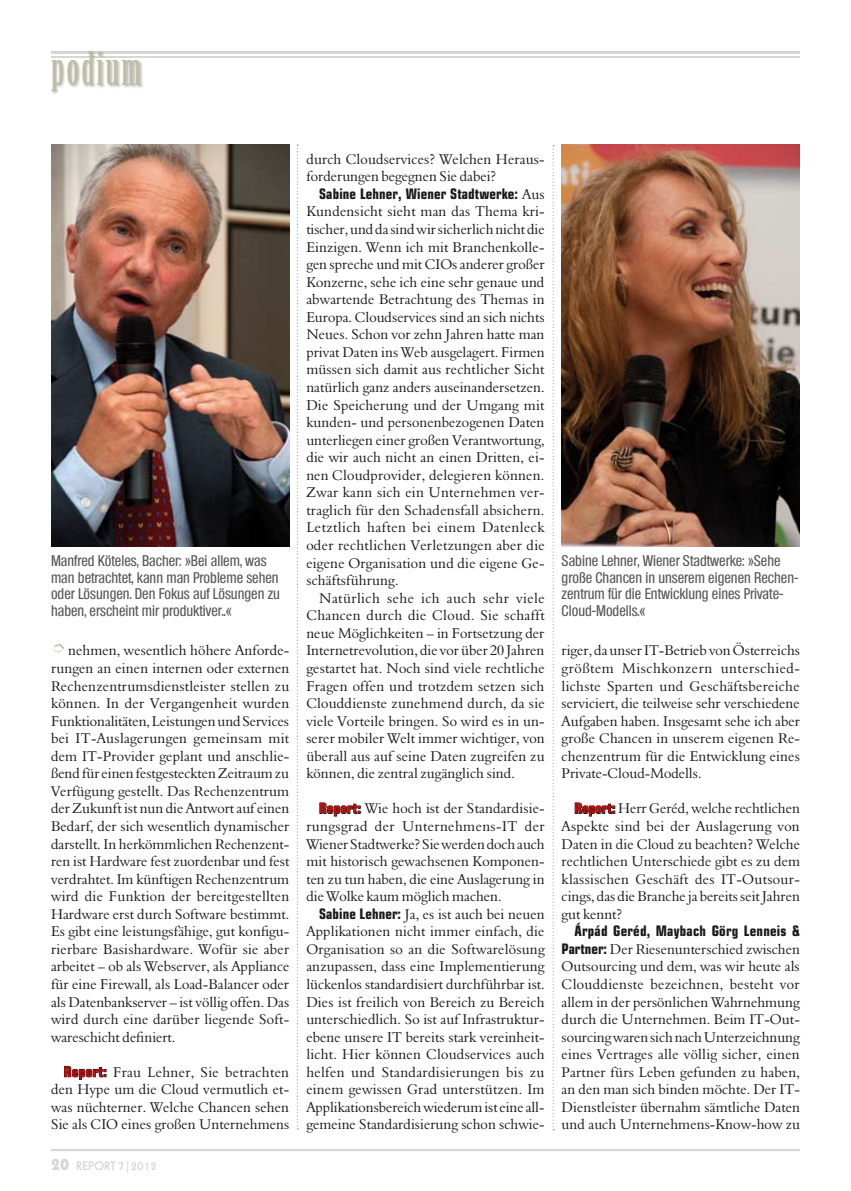
<style>
.page{position:relative;width:851px;height:1191px;background:#fff}
.page>*{position:absolute;margin:0;border:0;box-sizing:border-box;transform-origin:0 0}
.t1{font:45px "Birch Std";letter-spacing:.05em;color:#c0bda4}
.t2{font:500 condensed 15px/16.5px "Olympia";color:#565656}
.t3{font:14.55px/17.5px "Aldine 401 BT Roman A";letter-spacing:.005em;color:#1a1a18;text-align:justify}
.t4{font:700 condensed 14.55px "Eurostile";letter-spacing:.01em;color:#1a1a18}
.t5{font:12px "Geometric 231 BT Bold C";color:#d4d7d2}
.s1{font-family:"Aldine 401 BT Roman A";font-weight:400;font-stretch:normal}
.s2{font-family:"Eurostile";font-weight:700;font-stretch:condensed;font-size:14.25px;color:#c00808}
.s3{font-family:"Eurostile";font-weight:700;font-stretch:condensed}
.s4{font-family:"Geometric 231 BT Heavy C";font-size:16.5px}
</style>
<div class="page">
<hr style="left:51px;top:51px;width:748px;height:3px;background:#d4d7d2">
<hr style="left:51px;top:56px;width:748px;height:1px;background:#d4d7d2">
<div style="left:49px;top:49px;width:96px;height:46px;background:#1a1a18;opacity:.3"></div>
<hr style="left:51px;top:1148px;width:748px;height:3px;background:#d4d7d2">
<svg style="left:64px;top:1066px;width:42px;height:13px"></svg>
<svg style="left:319px;top:802px;width:41px;height:14px"></svg>
<svg style="left:574px;top:802px;width:41px;height:14px"></svg>
<img style="left:51px;top:145px;width:238px;height:402px">
<img style="left:561px;top:145px;width:238px;height:402px">
<svg style="left:297px;top:145px;width:1px;height:984px"></svg>
<svg style="left:552px;top:145px;width:2px;height:985px"></svg>
<h1 class="t1" style="left:51px;top:43px;width:91px">podium</h1>
<p class="t3" style="left:306px;top:150px;width:240px">durch Cloudservices? Welchen Heraus&shy;forderungen begegnen Sie dabei?</p>
<p class="t4" style="left:319px;top:185px;width:227px">Sabine Lehner, Wiener Stadtwerke: <span class="s1">Aus</span></p>
<p class="t3" style="left:306px;top:203px;width:240px">Kundensicht sieht man das Thema kri&shy;tischer, und da sind wir sicherlich nicht die Einzigen. Wenn ich mit Branchenkolle&shy;gen spreche und mit CIOs anderer großer Konzerne, sehe ich eine sehr genaue und abwartende Betrachtung des Themas in Europa. Cloudservices sind an sich nichts Neues. Schon vor zehn Jahren hatte man privat Daten ins Web ausgelagert. Firmen müssen sich damit aus rechtlicher Sicht natürlich ganz anders auseinandersetzen.<br>Die Speicherung und der Umgang mit kunden- und personenbezogenen Daten unterliegen einer großen Verantwortung, die wir auch nicht an einen Dritten, ei&shy;nen Cloudprovider, delegieren können.<br>Zwar kann sich ein Unternehmen ver&shy;traglich für den Schadensfall absichern.<br>Letztlich haften bei einem Datenleck oder rechtlichen Verletzungen aber die eigene Organisation und die eigene Ge&shy;schäftsführung.</p>
<p class="t3" style="left:306px;top:589px;width:240px;text-indent:13px">Natürlich sehe ich auch sehr viele Chancen durch die Cloud. Sie schafft neue Möglichkeiten – in Fortsetzung der Internetrevolution, die vor über 20 Jahren gestartet hat. Noch sind viele rechtliche Fragen offen und trotzdem setzen sich Clouddienste zunehmend durch, da sie viele Vorteile bringen. So wird es in un&shy;serer mobiler Welt immer wichtiger, von überall aus auf seine Daten zugreifen zu können, die zentral zugänglich sind.</p>
<p class="t3" style="left:306px;top:799px;width:240px;text-indent:13px"><span class="s2">Report:</span> Wie hoch ist der Standardisie&shy;rungsgrad der Unternehmens-IT der Wiener Stadtwerke? Sie werden doch auch mit historisch gewachsenen Komponen&shy;ten zu tun haben, die eine Auslagerung in die Wolke kaum möglich machen.</p>
<p class="t3" style="left:306px;top:905px;width:240px;text-indent:13px"><span class="s3">Sabine Lehner:</span> Ja, es ist auch bei neuen Applikationen nicht immer einfach, die Organisation so an die Softwarelösung anzupassen, dass eine Implementierung lückenlos standardisiert durchführbar ist.<br>Dies ist freilich von Bereich zu Bereich unterschiedlich. So ist auf Infrastruktur&shy;ebene unsere IT bereits stark vereinheit&shy;licht. Hier können Cloudservices auch helfen und Standardisierungen bis zu einem gewissen Grad unterstützen. Im Applikationsbereich wiederum ist eine all&shy;gemeine Standardisierung schon schwie-</p>
<p class="t2" style="left:51px;top:552px;width:230px">Manfred Köteles, Bacher: »Bei allem, was man betrachtet, kann man Probleme sehen oder Lösungen. Den Fokus auf Lösungen zu haben, erscheint mir produktiver..«</p>
<p class="t2" style="left:561px;top:552px;width:238px">Sabine Lehner, Wiener Stadtwerke: »Sehe große Chancen in unserem eigenen Rechen&shy;zentrum für die Entwicklung eines Private-Cloud-Modells.«</p>
<p class="t3" style="left:561px;top:641px;width:240px">riger, da unser IT-Betrieb von Österreichs größtem Mischkonzern unterschied&shy;lichste Sparten und Geschäftsbereiche serviciert, die teilweise sehr verschiedene Aufgaben haben. Insgesamt sehe ich aber große Chancen in unserem eigenen Re&shy;chenzentrum für die Entwicklung eines Private-Cloud-Modells.</p>
<p class="t3" style="left:561px;top:799px;width:240px;text-indent:13px"><span class="s2">Report:</span> Herr Geréd, welche rechtlichen Aspekte sind bei der Auslagerung von Daten in die Cloud zu beachten? Welche rechtlichen Unterschiede gibt es zu dem klassischen Geschäft des IT-Outsour&shy;cings, das die Branche ja bereits seit Jahren gut kennt?</p>
<p class="t4" style="left:574px;top:922px;width:227px">Árpád Geréd, Maybach Görg Lenneis &amp;</p>
<p class="t3" style="left:561px;top:940px;width:240px"><span class="s3">Partner:</span> Der Riesenunterschied zwischen Outsourcing und dem, was wir heute als Clouddienste bezeichnen, besteht vor allem in der persönlichen Wahrnehmung durch die Unternehmen. Beim IT-Out&shy;sourcing waren sich nach Unterzeichnung eines Vertrages alle völlig sicher, einen Partner fürs Leben gefunden zu haben, an den man sich binden möchte. Der IT-Dienstleister übernahm sämtliche Daten und auch Unternehmens-Know-how zu</p>
<p class="t3" style="left:51px;top:641px;width:240px;text-indent:17px">nehmen, wesentlich höhere Anforde&shy;rungen an einen internen oder externen Rechenzentrumsdienstleister stellen zu können. In der Vergangenheit wurden Funktionalitäten, Leistungen und Services bei IT-Auslagerungen gemeinsam mit dem IT-Provider geplant und anschlie&shy;ßend für einen festgesteckten Zeitraum zu Verfügung gestellt. Das Rechenzentrum der Zukunft ist nun die Antwort auf einen Bedarf, der sich wesentlich dynamischer darstellt. In herkömmlichen Rechenzent&shy;ren ist Hardware fest zuordenbar und fest verdrahtet. Im künftigen Rechenzentrum wird die Funktion der bereitgestellten Hardware erst durch Software bestimmt.<br>Es gibt eine leistungsfähige, gut konfigu&shy;rierbare Basishardware. Wofür sie aber arbeitet – ob als Webserver, als Appliance für eine Firewall, als Load-Balancer oder als Datenbankserver – ist völlig offen. Das wird durch eine darüber liegende Soft&shy;wareschicht definiert.</p>
<p class="t3" style="left:51px;top:1063px;width:240px;text-indent:13px"><span class="s2">Report:</span> Frau Lehner, Sie betrachten den Hype um die Cloud vermutlich et&shy;was nüchterner. Welche Chancen sehen Sie als CIO eines großen Unternehmens</p>
<p class="t5" style="left:51px;top:1158px;width:107px"><span class="s4">20</span> REPORT 7|2012</p>
</div>
